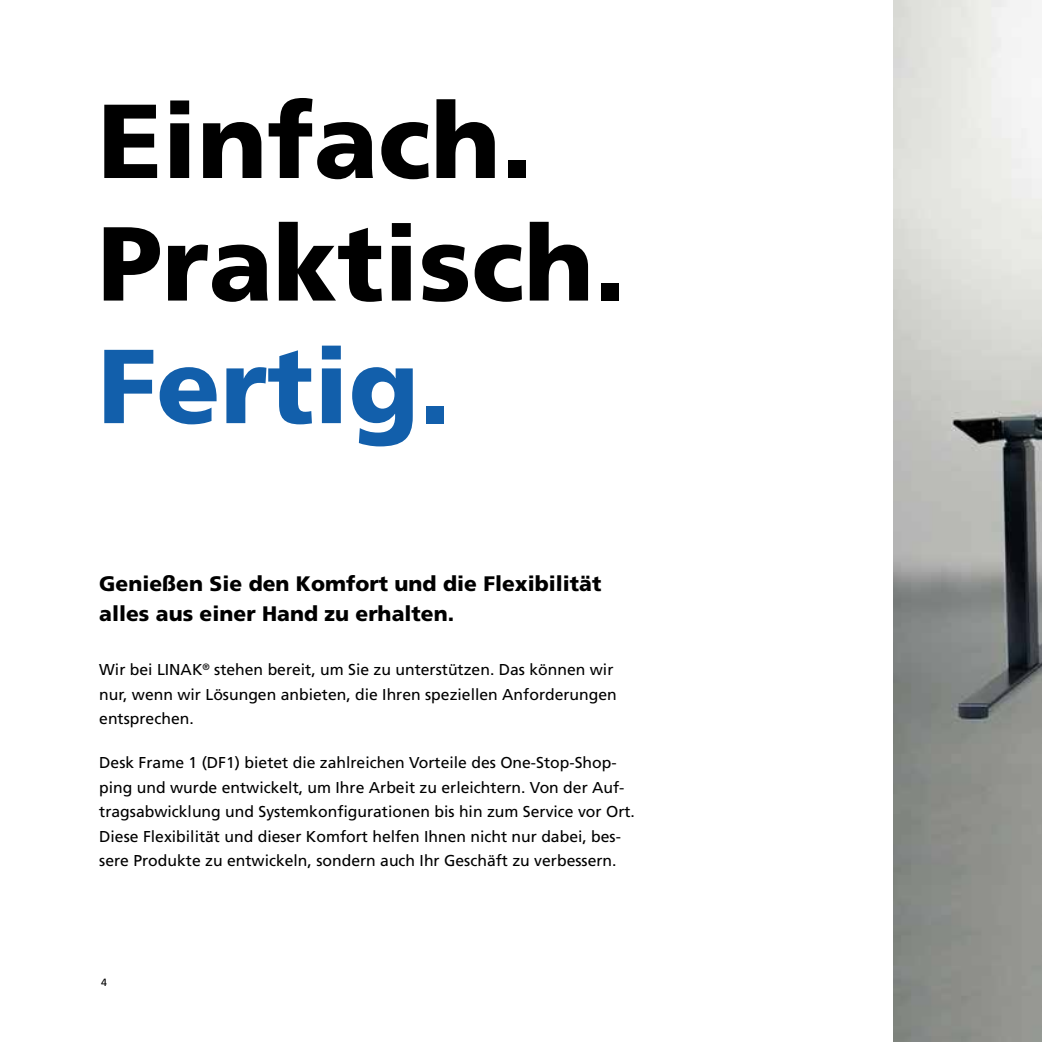
<style>
.page{position:relative;width:1042px;height:1042px;background:#fff}
.page>*{position:absolute;margin:0;border:0;box-sizing:border-box;transform-origin:0 0}
.t1{font:900 105px/122.5px "Frutiger LT Std";color:#000}
.t2{font:900 105px "Frutiger LT Std";color:#125fab}
.t3{font:900 21px/29.8px "Frutiger LT Std";color:#000}
.t4{font:15.75px/24.5px "Frutiger LT Std";color:#000}
.t5{font:10.5px "Frutiger LT Std";color:#000}
</style>
<div class="page">
<img style="left:893px;top:0;width:149px;height:1042px">
<h1 class="t1" style="left:98px;top:80px;width:529px">Einfach.<br>Praktisch.</h1>
<h1 class="t2" style="left:98px;top:323px;width:355px">Fertig.</h1>
<h2 class="t3" style="left:99px;top:569px;width:503px">Genießen Sie den Komfort und die Flexibilität alles aus einer Hand zu erhalten.</h2>
<p class="t4" style="left:99px;top:658px;width:519px">Wir bei LINAK<sup>®</sup> stehen bereit, um Sie zu unterstützen. Das können wir nur, wenn wir Lösungen anbieten, die Ihren speziellen Anforderungen entsprechen.</p>
<p class="t4" style="left:99px;top:750px;width:537px">Desk Frame 1 (DF1) bietet die zahlreichen Vorteile des One-Stop-Shop&shy;ping und wurde entwickelt, um Ihre Arbeit zu erleichtern. Von der Auf&shy;tragsabwicklung und Systemkonfigurationen bis hin zum Service vor Ort.<br>Diese Flexibilität und dieser Komfort helfen Ihnen nicht nur dabei, bes&shy;sere Produkte zu entwickeln, sondern auch Ihr Geschäft zu verbessern.</p>
<p class="t5" style="left:101px;top:976px;width:7px">4</p>
</div>
